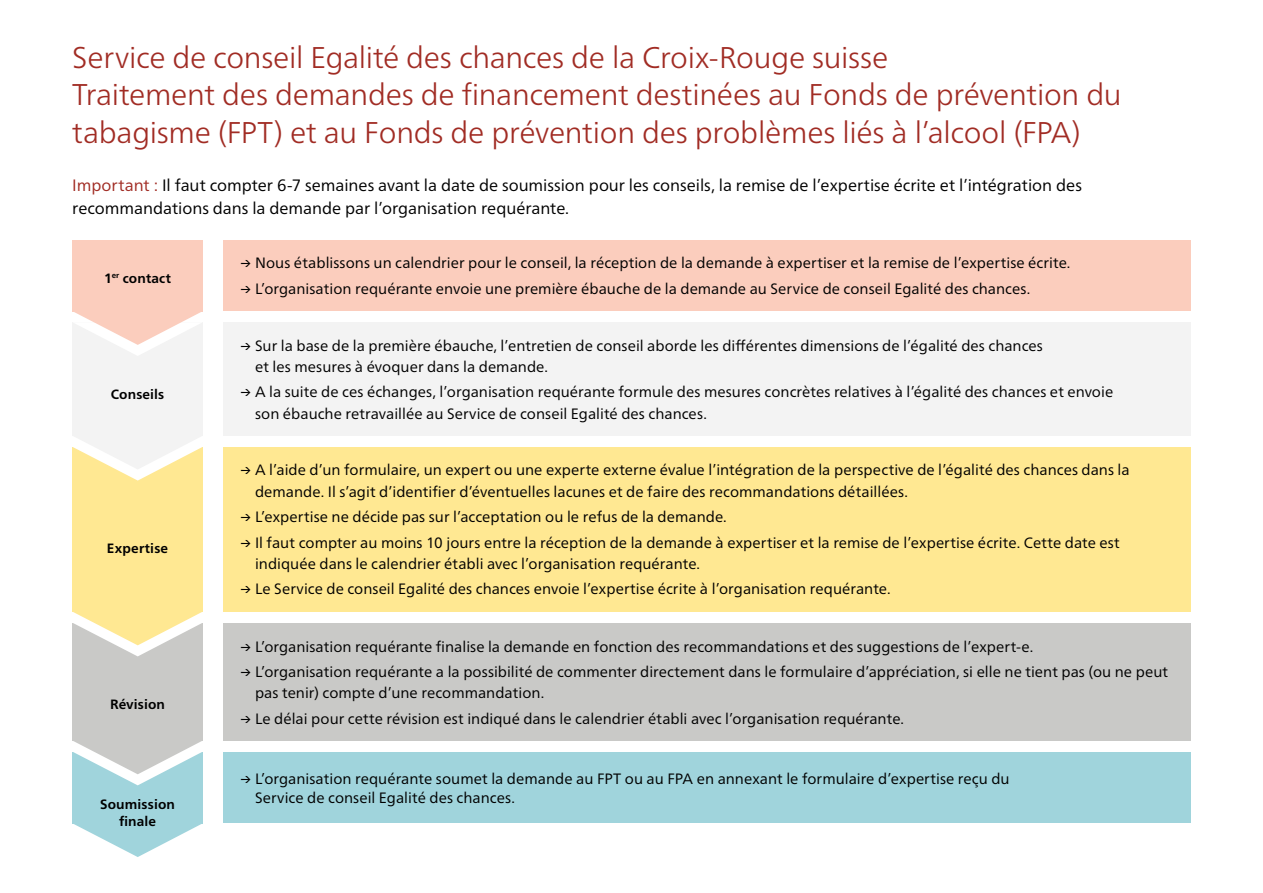
<style>
.page{position:relative;width:1263px;height:893px;background:#fff}
.page>*{position:absolute;margin:0;border:0;box-sizing:border-box;transform-origin:0 0}
.t1{font:300 30px/37.5px "Frutiger Neue LTW1 G";letter-spacing:-.01em;color:#a12c24}
.titre{font:16.5px/23.4px "Frutiger Neue LTW1 G";letter-spacing:-.005em;color:#000}
.texte{font:15px/21.3px "Frutiger Neue LTW1 G";color:#000}
.titre_flèche{font:700 13.5px "Frutiger Neue LTW1 G";letter-spacing:.01em;color:#000}
.s1{color:#a12c24}
</style>
<div class="page">
<div style="left:72px;top:752px;width:131px;height:71px;background:#a0d4dc"></div>
<svg style="left:72px;top:823px;width:131px;height:34px"></svg>
<div style="left:72px;top:623px;width:131px;height:117px;background:#c9c9c7"></div>
<svg style="left:72px;top:740px;width:131px;height:46px"></svg>
<div style="left:72px;top:447px;width:131px;height:165px;background:#ffe892"></div>
<svg style="left:73px;top:612px;width:129px;height:44px"></svg>
<div style="left:72px;top:322px;width:131px;height:114px;background:#f3f3f3"></div>
<svg style="left:73px;top:436px;width:129px;height:45px"></svg>
<div style="left:72px;top:240px;width:131px;height:71px;background:#fbcdbd"></div>
<svg style="left:72px;top:311px;width:131px;height:44px"></svg>
<div style="left:223px;top:240px;width:968px;height:71px;background:#fbcdbd"></div>
<div style="left:223px;top:623px;width:968px;height:118px;background:#c9c9c7"></div>
<div style="left:223px;top:752px;width:968px;height:71px;background:#a0d4dc"></div>
<div style="left:223px;top:322px;width:968px;height:114px;background:#f3f3f3"></div>
<div style="left:223px;top:447px;width:968px;height:164px;background:#ffe892"></div>
<p class="t1" style="left:72px;top:38px;width:1051px">Service de conseil Egalité des chances de la Croix-Rouge suisse<br>Traitement des demandes de financement destinées au Fonds de prévention du tabagisme (FPT) et au Fonds de prévention des problèmes liés à l’alcool (FPA)</p>
<p class="titre" style="left:72px;top:173px;width:1011px"><span class="s1">Important :</span> Il faut compter 6-7 semaines avant la date de soumission pour les conseils, la remise de l’expertise écrite et l’intégration des recommandations dans la demande par l’organisation requérante.</p>
<p class="texte" style="left:240px;top:252px;width:832px">→ Nous établissons un calendrier pour le conseil, la réception de la demande à expertiser et la remise de l’expertise écrite.</p>
<p class="texte" style="left:240px;top:278px;width:792px">→ L’organisation requérante envoie une première ébauche de la demande au Service de conseil Egalité des chances.</p>
<p class="titre_flèche" style="left:104px;top:270px;width:68px">1<sup>er</sup> contact</p>
<p class="titre_flèche" style="left:111px;top:387px;width:55px">Conseils</p>
<p class="titre_flèche" style="left:107px;top:540px;width:63px">Expertise</p>
<p class="titre_flèche" style="left:110px;top:696px;width:56px">Révision</p>
<p class="titre_flèche" style="left:100px;top:796px;width:76px">Soumission</p>
<p class="titre_flèche" style="left:119px;top:813px;width:39px">finale</p>
<p class="texte" style="left:255px;top:335px;width:789px;text-indent:-15px">→ Sur la base de la première ébauche, l’entretien de conseil aborde les différentes dimensions de l’égalité des chances et les mesures à évoquer dans la demande.</p>
<p class="texte" style="left:255px;top:381px;width:860px;text-indent:-15px">→ A la suite de ces échanges, l’organisation requérante formule des mesures concrètes relatives à l’égalité des chances et envoie son ébauche retravaillée au Service de conseil Egalité des chances.</p>
<p class="texte" style="left:255px;top:459px;width:876px;text-indent:-15px">→ A l’aide d’un formulaire, un expert ou une experte externe évalue l’intégration de la perspective de l’égalité des chances dans la demande. Il s’agit d’identifier d’éventuelles lacunes et de faire des recommandations détaillées.</p>
<p class="texte" style="left:240px;top:506px;width:488px">→ L’expertise ne décide pas sur l’acceptation ou le refus de la demande.</p>
<p class="texte" style="left:255px;top:532px;width:866px;text-indent:-15px">→ Il faut compter au moins 10 jours entre la réception de la demande à expertiser et la remise de l’expertise écrite. Cette date est indiquée dans le calendrier établi avec l’organisation requérante.</p>
<p class="texte" style="left:240px;top:578px;width:652px">→ Le Service de conseil Egalité des chances envoie l’expertise écrite à l’organisation requérante.</p>
<p class="texte" style="left:240px;top:635px;width:794px">→ L’organisation requérante finalise la demande en fonction des recommandations et des suggestions de l’expert-e.</p>
<p class="texte" style="left:255px;top:661px;width:915px;text-indent:-15px">→ L’organisation requérante a la possibilité de commenter directement dans le formulaire d’appréciation, si elle ne tient pas (ou ne peut pas tenir) compte d’une recommandation.</p>
<p class="texte" style="left:240px;top:708px;width:665px">→ Le délai pour cette révision est indiqué dans le calendrier établi avec l’organisation requérante.</p>
<p class="texte" style="left:255px;top:769px;width:756px;line-height:19.2px;text-indent:-15px">→ L’organisation requérante soumet la demande au FPT ou au FPA en annexant le formulaire d’expertise reçu du<br>Service de conseil Egalité des chances.</p>
</div>
